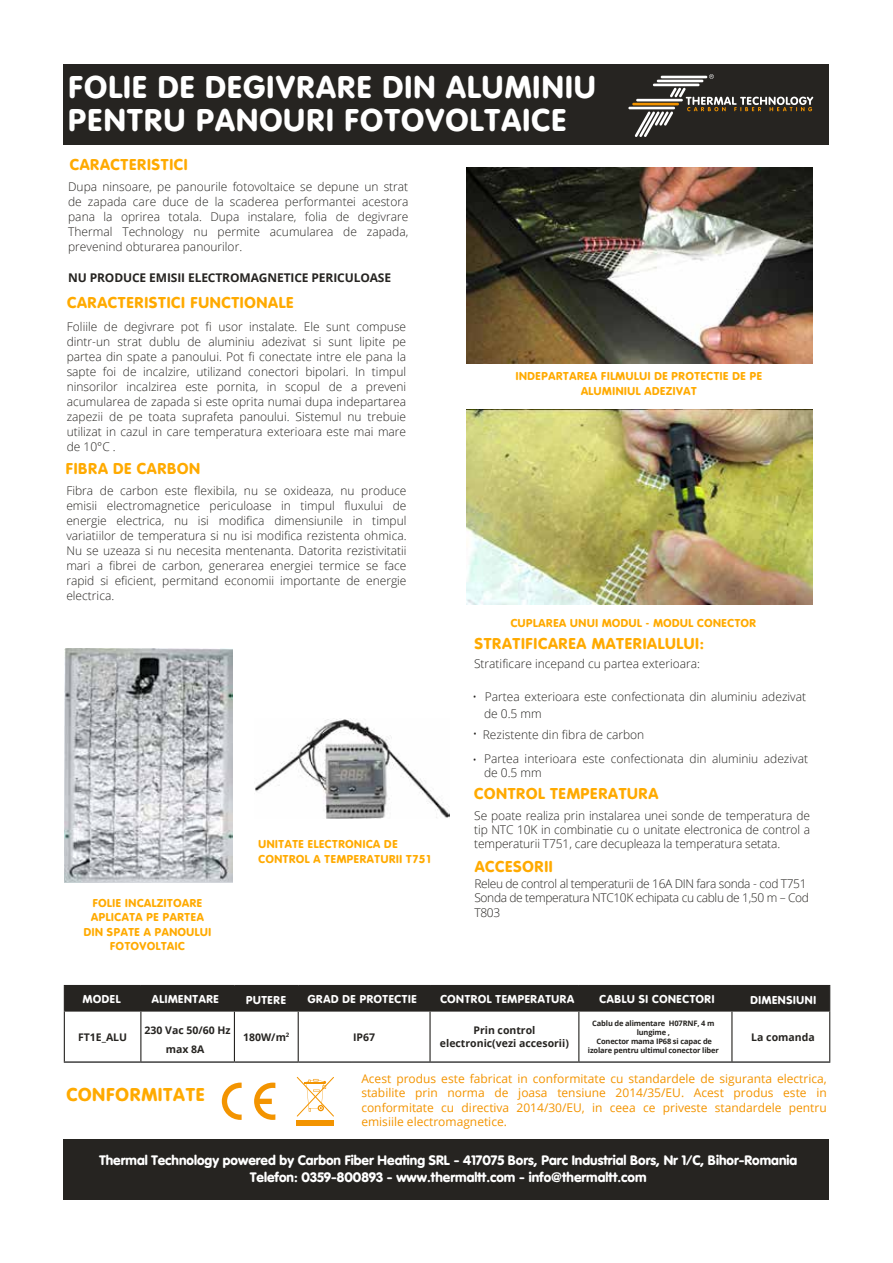
<style>
.page{position:relative;width:893px;height:1263px;background:#fff}
.page>*{position:absolute;margin:0;border:0;box-sizing:border-box;transform-origin:0 0}
.t1{font:33px/32.8px "VAG Round";color:#fff}
.t2{font:19.5px "VAG Round";color:#fa0}
.t3{font:16.5px "VAG Round";color:#fa0}
.t4{font:900 13.5px/17.2px "VAG Rounded Std";color:#fff;text-align:center}
.t5{font:300 12px/15px "Open Sans";color:#262421;text-align:justify}
.t6{font:12px/14.4px "Open Sans";color:#f39400;text-align:justify}
.t7{font:12px/14.4px "VAG Round";color:#fa0;text-align:center}
.t8{font:300 12px/14.4px "Open Sans";letter-spacing:-.03em;color:#262421}
.t9{font:12px "VAG Round";color:#fff}
.t10{font:700 12px "Open Sans";letter-spacing:-.01em;color:#262421}
.t11{font:700 10.5px/18.9px "Open Sans";color:#262421;text-align:center}
.t12{font:700 7.5px/9px "Open Sans";letter-spacing:-.02em;color:#262421;text-align:center}
</style>
<div class="page">
<img style="left:255px;top:718px;width:195px;height:101px">
<div style="left:64px;top:64px;width:765px;height:81px;background:#262421"></div>
<div style="left:64px;top:985px;width:766px;height:25px;background:#262421"></div>
<hr style="left:64px;top:1010px;width:77px;height:1px;background:#262421">
<hr style="left:64px;top:1011px;width:1px;height:50px;background:#262421">
<hr style="left:141px;top:1010px;width:93px;height:1px;background:#262421">
<hr style="left:140px;top:1011px;width:1px;height:50px;background:#262421">
<hr style="left:234px;top:1010px;width:64px;height:1px;background:#262421">
<hr style="left:234px;top:1011px;width:1px;height:50px;background:#262421">
<hr style="left:298px;top:1010px;width:132px;height:1px;background:#262421">
<hr style="left:298px;top:1011px;width:1px;height:50px;background:#262421">
<hr style="left:430px;top:1010px;width:149px;height:1px;background:#262421">
<hr style="left:429px;top:1011px;width:2px;height:50px;background:#262421">
<hr style="left:579px;top:1010px;width:153px;height:1px;background:#262421">
<hr style="left:578px;top:1011px;width:1px;height:50px;background:#262421">
<hr style="left:732px;top:1010px;width:98px;height:1px;background:#262421">
<hr style="left:731px;top:1011px;width:1px;height:50px;background:#262421">
<hr style="left:829px;top:1011px;width:1px;height:50px;background:#262421">
<hr style="left:64px;top:1061px;width:77px;height:1px;background:#000">
<hr style="left:141px;top:1061px;width:93px;height:1px;background:#000">
<hr style="left:234px;top:1061px;width:64px;height:1px;background:#000">
<hr style="left:298px;top:1061px;width:132px;height:1px;background:#000">
<hr style="left:430px;top:1061px;width:149px;height:1px;background:#000">
<hr style="left:579px;top:1061px;width:153px;height:1px;background:#000">
<hr style="left:732px;top:1061px;width:98px;height:1px;background:#000">
<hr style="left:628px;top:107px;width:47px;height:2px;background:#fff">
<hr style="left:632px;top:103px;width:47px;height:2px;background:#f39400">
<hr style="left:653px;top:84px;width:46px;height:2px;background:#fff">
<hr style="left:657px;top:80px;width:46px;height:2px;background:#fff">
<hr style="left:661px;top:76px;width:46px;height:2px;background:#fff">
<svg style="left:709px;top:74px;width:5px;height:5px"></svg>
<svg style="left:635px;top:88px;width:178px;height:49px"></svg>
<img style="left:467px;top:168px;width:345px;height:195px">
<img style="left:467px;top:409px;width:345px;height:196px">
<img style="left:64px;top:648px;width:169px;height:234px">
<svg style="left:222px;top:1082px;width:20px;height:38px"></svg>
<svg style="left:254px;top:1082px;width:21px;height:38px"></svg>
<svg style="left:297px;top:1077px;width:37px;height:39px"></svg>
<div style="left:297px;top:1120px;width:37px;height:5px;background:#f39400"></div>
<div style="left:64px;top:1139px;width:765px;height:60px;background:#262421"></div>
<h1 class="t1" style="left:68px;top:70px;width:530px">FOLIE DE DEGIVRARE DIN ALUMINIU<br>PENTRU PANOURI FOTOVOLTAICE</h1>
<h3 class="t3" style="left:69px;top:155px;width:120px">CARACTERISTICI</h3>
<p class="t5" style="left:68px;top:179px;width:342px">Dupa ninsoare, pe panourile fotovoltaice se depune un strat de zapada care duce de la scaderea performantei acestora pana la oprirea totala. Dupa instalare, folia de degivrare Thermal Technology nu permite acumularea de zapada, prevenind obturarea panourilor.</p>
<p class="t10" style="left:68px;top:269px;width:324px">NU PRODUCE EMISII ELECTROMAGNETICE PERICULOASE</p>
<p class="t5" style="left:67px;top:319px;width:341px">Foliile de degivrare pot fi usor instalate. Ele sunt compuse dintr-un strat dublu de aluminiu adezivat si sunt lipite pe partea din spate a panoului. Pot fi conectate intre ele pana la sapte foi de incalzire, utilizand conectori bipolari. In timpul ninsorilor incalzirea este pornita, in scopul de a preveni acumularea de zapada si este oprita numai dupa indepartarea zapezii de pe toata suprafeta panoului. Sistemul nu trebuie utilizat in cazul in care temperatura exterioara este mai mare de 10°C .</p>
<h3 class="t3" style="left:65px;top:459px;width:137px">FIBRA DE CARBON</h3>
<p class="t5" style="left:66px;top:483px;width:342px">Fibra de carbon este flexibila, nu se oxideaza, nu produce emisii electromagnetice periculoase in timpul fluxului de energie electrica, nu isi modifica dimensiunile in timpul variatiilor de temperatura si nu isi modifica rezistenta ohmica.<br>Nu se uzeaza si nu necesita mentenanta. Datorita rezistivitatii mari a fibrei de carbon, generarea energiei termice se face rapid si eficient, permitand economii importante de energie electrica.</p>
<h3 class="t3" style="left:67px;top:293px;width:229px">CARACTERISTICI FUNCTIONALE</h3>
<p class="t7" style="left:83px;top:895px;width:130px">FOLIE INCALZITOARE<br>APLICATA PE PARTEA<br>DIN SPATE A PANOULUI<br>FOTOVOLTAIC</p>
<p class="t7" style="left:258px;top:836px;width:176px;text-align:left">UNITATE ELECTRONICA DE<br>CONTROL A TEMPERATURII T751</p>
<p class="t7" style="left:515px;top:369px;width:248px">INDEPARTAREA FILMULUI DE PROTECTIE DE PE<br>ALUMINIUL ADEZIVAT</p>
<p class="t7" style="left:510px;top:615px;width:247px">CUPLAREA UNUI MODUL - MODUL CONECTOR</p>
<h3 class="t3" style="left:474px;top:634px;width:232px">STRATIFICAREA MATERIALULUI:</h3>
<p class="t5" style="left:474px;top:656px;width:227px">Stratificare incepand cu partea exterioara:</p>
<p class="t5" style="left:484px;top:688px;width:324px;line-height:16.8px;text-indent:-11px">• Partea exterioara este confectionata din aluminiu adezivat de 0.5 mm</p>
<p class="t5" style="left:473px;top:727px;width:173px">• Rezistente din fibra de carbon</p>
<p class="t5" style="left:484px;top:751px;width:326px;line-height:14.4px;text-indent:-12px">• Partea interioara este confectionata din aluminiu adezivat de 0.5 mm</p>
<p class="t5" style="left:474px;top:808px;width:337px;line-height:14.1px">Se poate realiza prin instalarea unei sonde de temperatura de tip NTC 10K in combinatie cu o unitate electronica de control a temperaturii T751, care decupleaza la temperatura setata.</p>
<h3 class="t3" style="left:474px;top:857px;width:80px">ACCESORII</h3>
<p class="t8" style="left:474px;top:876px;width:336px">Releu de control al temperaturii de 16A DIN fara sonda - cod T751<br>Sonda de temperatura NTC10K echipata cu cablu de 1,50 m – Cod<br>T803</p>
<h3 class="t3" style="left:474px;top:785px;width:186px">CONTROL TEMPERATURA</h3>
<p class="t9" style="left:83px;top:992px;width:40px">MODEL</p>
<p class="t9" style="left:151px;top:992px;width:69px">ALIMENTARE</p>
<p class="t9" style="left:246px;top:993px;width:42px">PUTERE</p>
<p class="t9" style="left:307px;top:992px;width:111px">GRAD DE PROTECTIE</p>
<p class="t9" style="left:440px;top:992px;width:136px">CONTROL TEMPERATURA</p>
<p class="t9" style="left:599px;top:992px;width:117px">CABLU SI CONECTORI</p>
<p class="t9" style="left:750px;top:993px;width:68px">DIMENSIUNI</p>
<p class="t11" style="left:78px;top:1027px;width:51px">FT1E_ALU</p>
<p class="t11" style="left:145px;top:1021px;width:88px">230 Vac 50/60 Hz max 8A</p>
<p class="t11" style="left:243px;top:1027px;width:48px">180W/m<sup>2</sup></p>
<p class="t11" style="left:353px;top:1027px;width:24px">IP67</p>
<p class="t11" style="left:440px;top:1024px;width:130px;line-height:12.6px">Prin control electronic(vezi accesorii)</p>
<p class="t12" style="left:588px;top:1018px;width:132px">Cablu de alimentare H07RNF, 4 m lungime ,<br>Conector mama IP68 si capac de izolare pentru ultimul conector liber</p>
<p class="t11" style="left:751px;top:1027px;width:65px">La comanda</p>
<h2 class="t2" style="left:66px;top:1083px;width:140px">CONFORMITATE</h2>
<p class="t6" style="left:361px;top:1071px;width:467px">Acest produs este fabricat in conformitate cu standardele de siguranta electrica, stabilite prin norma de joasa tensiune 2014/35/EU. Acest produs este in conformitate cu directiva 2014/30/EU, in ceea ce priveste standardele pentru emisiile electromagnetice.</p>
<p class="t4" style="left:99px;top:1151px;width:699px">Thermal Technology powered by Carbon Fiber Heating SRL - 417075 Bors, Parc Industrial Bors, Nr 1/C, Bihor-Romania<br>Telefon: 0359-800893 - www.thermaltt.com - info@thermaltt.com</p>
</div>
